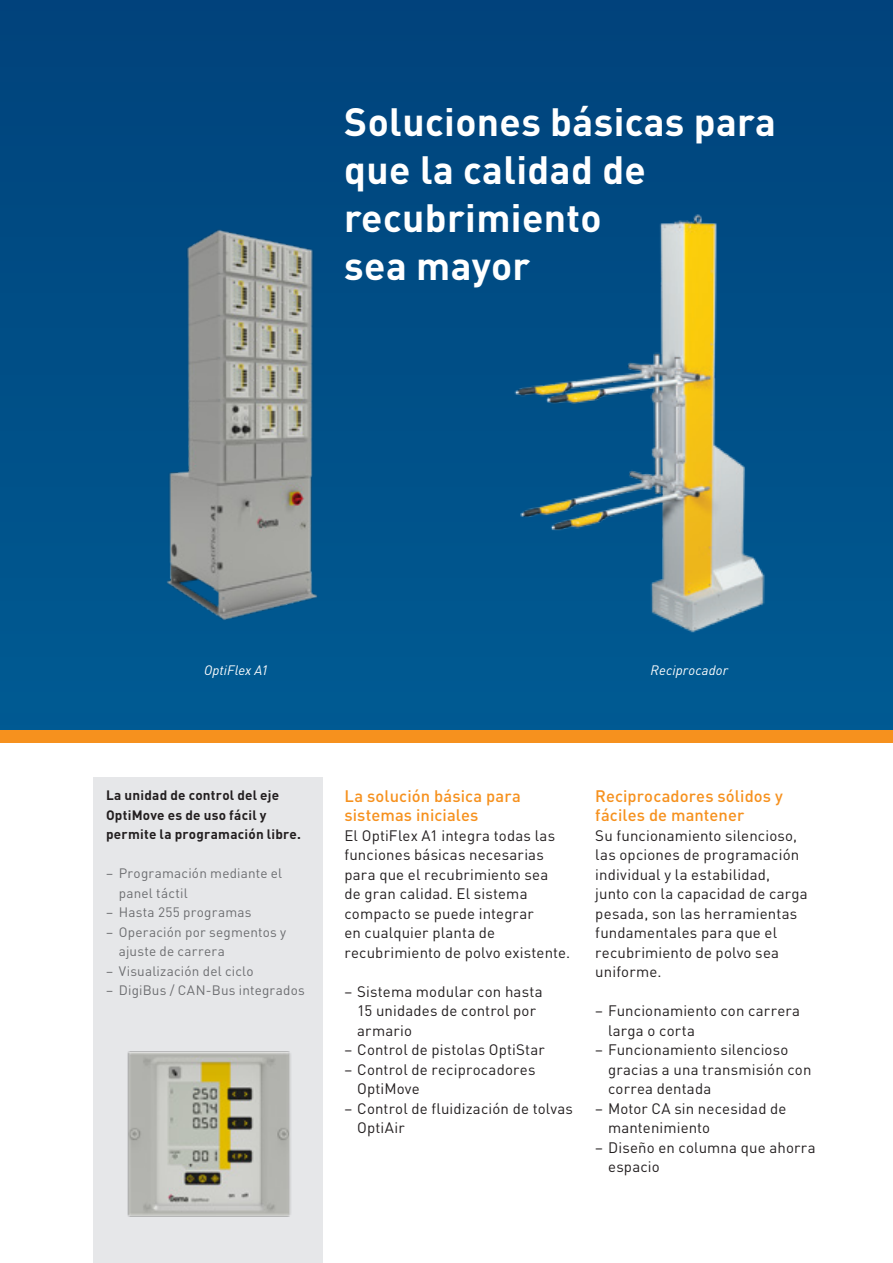
<style>
.page{position:relative;width:893px;height:1263px;background:#fff}
.page>*{position:absolute;margin:0;border:0;box-sizing:border-box;transform-origin:0 0}
.t1{font:700 39px/48px "DIN Pro";letter-spacing:.01em;color:#fff}
.t2{font:500 16.5px/19.5px "DIN Pro";letter-spacing:.005em;color:#f6911e}
.t3{font:15px/19.5px "DIN Pro";letter-spacing:.01em;color:#231f20}
.t4{font:13.5px/19.5px "DIN Pro";letter-spacing:.015em;color:#6c6d70}
.t5{font:700 13.5px/19.5px "DIN Pro";letter-spacing:.015em;color:#231f20}
.t6{font:italic 13.5px "DIN Pro";letter-spacing:.01em;color:#fff}
</style>
<div class="page">
<div style="left:0;top:0;width:893px;height:737px;background:linear-gradient(to bottom,#00427b,#005b93)"></div>
<div style="left:880px;top:0;width:13px;height:737px;background:#004e86"></div>
<div style="left:0;top:730px;width:893px;height:13px;background:#f6911e"></div>
<div style="left:93px;top:777px;width:230px;height:486px;background:#e6e7e9"></div>
<img style="left:127px;top:1051px;width:164px;height:166px">
<img style="left:507px;top:210px;width:344px;height:450px">
<img style="left:102px;top:197px;width:315px;height:477px">
<h1 class="t1" style="left:344px;top:93px;width:433px">Soluciones básicas para que la calidad de recubrimiento<br>sea mayor</h1>
<p class="t6" style="left:204px;top:660px;width:66px">OptiFlex A1</p>
<p class="t6" style="left:651px;top:660px;width:79px">Reciprocador</p>
<p class="t5" style="left:106px;top:784px;width:196px">La unidad de control del eje<br>OptiMove es de uso fácil y permite la programación libre.</p>
<p class="t4" style="left:119px;top:862px;width:165px;text-indent:-13px">– Programación mediante el panel táctil</p>
<p class="t4" style="left:106px;top:901px;width:147px">– Hasta 255 programas</p>
<p class="t4" style="left:119px;top:920px;width:169px;text-indent:-13px">– Operación por segmentos y ajuste de carrera</p>
<p class="t4" style="left:106px;top:959px;width:149px">– Visualización del ciclo</p>
<p class="t4" style="left:106px;top:979px;width:200px">– DigiBus / CAN-Bus integrados</p>
<p class="t2" style="left:344px;top:784px;width:178px">La solución básica para sistemas iniciales</p>
<p class="t3" style="left:344px;top:824px;width:227px">El OptiFlex A1 integra todas las funciones básicas necesarias para que el recubrimiento sea<br>de gran calidad. El sistema compacto se puede integrar<br>en cualquier planta de recubrimiento de polvo existente.</p>
<p class="t3" style="left:357px;top:980px;width:187px;text-indent:-13px">– Sistema modular con hasta<br>15 unidades de control por armario</p>
<p class="t3" style="left:344px;top:1038px;width:202px">– Control de pistolas OptiStar</p>
<p class="t3" style="left:357px;top:1058px;width:180px;text-indent:-13px">– Control de reciprocadores<br>OptiMove</p>
<p class="t3" style="left:357px;top:1097px;width:217px;text-indent:-13px">– Control de fluidización de tolvas<br>OptiAir</p>
<p class="t2" style="left:595px;top:784px;width:189px">Reciprocadores sólidos y fáciles de mantener</p>
<p class="t3" style="left:595px;top:824px;width:214px">Su funcionamiento silencioso, las opciones de programación individual y la estabilidad, junto con la capacidad de carga pesada, son las herramientas fundamentales para que el recubrimiento de polvo sea uniforme.</p>
<p class="t3" style="left:608px;top:999px;width:194px;text-indent:-13px">– Funcionamiento con carrera larga o corta</p>
<p class="t3" style="left:608px;top:1038px;width:205px;text-indent:-13px">– Funcionamiento silencioso gracias a una transmisión con correa dentada</p>
<p class="t3" style="left:608px;top:1097px;width:180px;text-indent:-13px">– Motor CA sin necesidad de mantenimiento</p>
<p class="t3" style="left:608px;top:1136px;width:209px;text-indent:-13px">– Diseño en columna que ahorra espacio</p>
</div>
